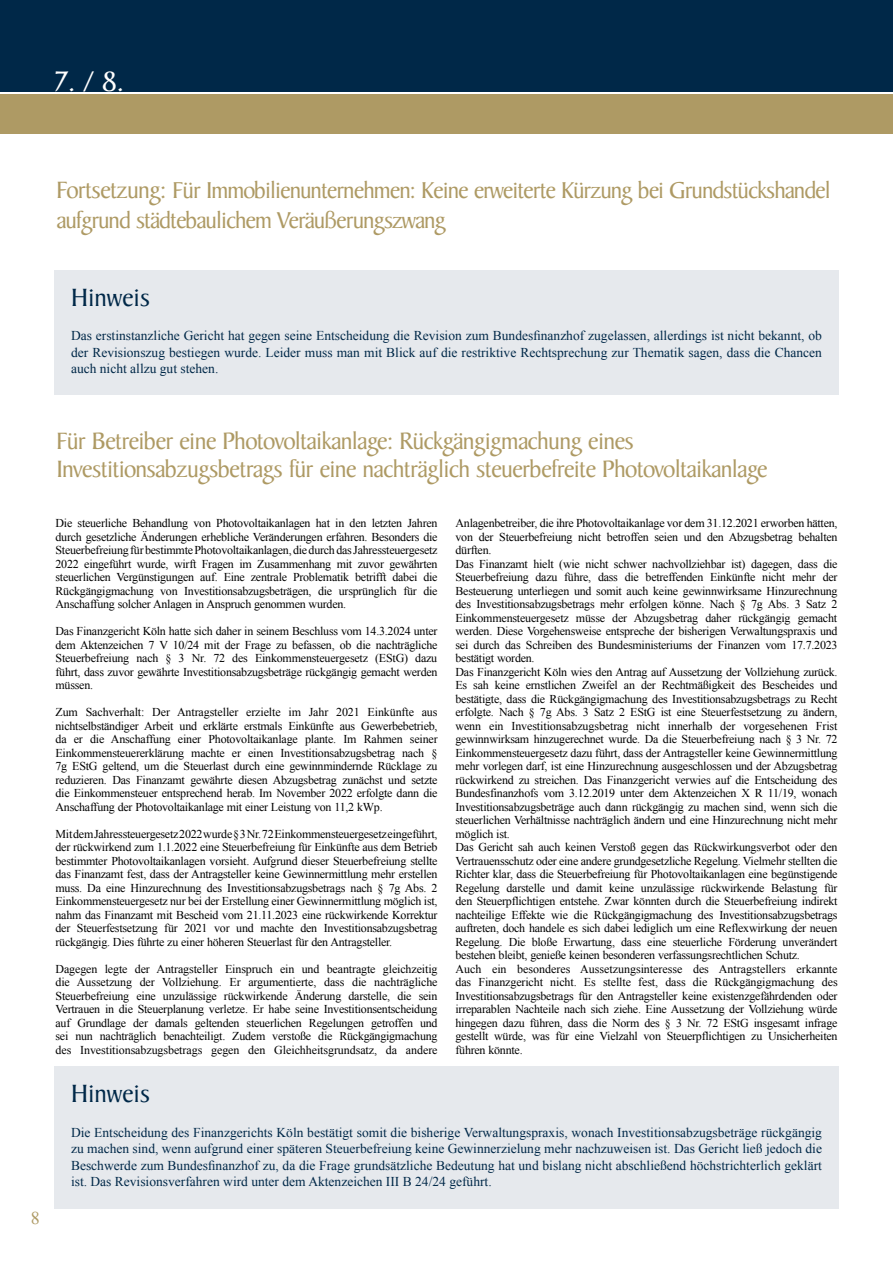
<style>
.page{position:relative;width:893px;height:1263px;background:#fff}
.page>*{position:absolute;margin:0;border:0;box-sizing:border-box;transform-origin:0 0}
.t1{font:30px "Baker Signet Std";color:#fff}
.t2{font:27px "Baker Signet Std";color:#002848}
.t3{font:25.5px/28.5px "Baker Signet Std";letter-spacing:-.03em;color:#ae9a64}
.t4{font:24.75px/29.7px "Baker Signet Std";letter-spacing:-.04em;color:#ae9a64}
.t5{font:18px "Times New Roman";color:#ae9a64}
.t6{font:13.5px/16.5px "Times New Roman";color:#002848;text-align:justify}
.t7{font:12px/13.5px "Times New Roman";letter-spacing:-.02em;color:#000;text-align:justify}
.s1{font-size:25.5px}
</style>
<div class="page">
<div style="left:0;top:0;width:893px;height:91px;background:#002848"></div>
<div style="left:0;top:94px;width:893px;height:40px;background:#ae9a64"></div>
<div style="left:54px;top:1066px;width:785px;height:143px;background:#e6e9ed"></div>
<div style="left:54px;top:270px;width:785px;height:124px;background:#e6e9ed"></div>
<h1 class="t1" style="left:54px;top:66px;width:72px">7. / 8.</h1>
<h3 class="t4" style="left:56px;top:176px;width:776px"><span class="s1">Fortsetzung:</span> Für Immobilienunternehmen: Keine erweiterte Kürzung bei Grundstückshandel aufgrund städtebaulichem Veräußerungszwang</h3>
<h2 class="t2" style="left:71px;top:283px;width:81px">Hinweis</h2>
<p class="t6" style="left:71px;top:327px;width:752px">Das erstinstanzliche Gericht hat gegen seine Entscheidung die Revision zum Bundesfinanzhof zugelassen, allerdings ist nicht bekannt, ob der Revisionszug bestiegen wurde. Leider muss man mit Blick auf die restriktive Rechtsprechung zur Thematik sagen, dass die Chancen auch nicht allzu gut stehen.</p>
<h3 class="t5" style="left:31px;top:1206px;width:10px">8</h3>
<h3 class="t3" style="left:56px;top:427px;width:713px">Für Betreiber eine Photovoltaikanlage: Rückgängigmachung eines<br>Investitionsabzugsbetrags für eine nachträglich steuerbefreite Photovoltaikanlage</h3>
<p class="t7" style="left:56px;top:516px;width:384px">Die steuerliche Behandlung von Photovoltaikanlagen hat in den letzten Jahren durch gesetzliche Änderungen erhebliche Veränderungen erfahren. Besonders die Steuerbefreiung für bestimmte Photovoltaikanlagen, die durch das Jahressteuergesetz 2022 eingeführt wurde, wirft Fragen im Zusammenhang mit zuvor gewährten steuerlichen Vergünstigungen auf. Eine zentrale Problematik betrifft dabei die Rückgängigmachung von Investitionsabzugsbeträgen, die ursprünglich für die Anschaffung solcher Anlagen in Anspruch genommen wurden.</p>
<p class="t7" style="left:56px;top:624px;width:384px">Das Finanzgericht Köln hatte sich daher in seinem Beschluss vom 14.3.2024 unter dem Aktenzeichen 7 V 10/24 mit der Frage zu befassen, ob die nachträgliche Steuerbefreiung nach § 3 Nr. 72 des Einkommensteuergesetz (EStG) dazu führt, dass zuvor gewährte Investitionsabzugsbeträge rückgängig gemacht werden müssen.</p>
<p class="t7" style="left:56px;top:705px;width:384px">Zum Sachverhalt: Der Antragsteller erzielte im Jahr 2021 Einkünfte aus nichtselbständiger Arbeit und erklärte erstmals Einkünfte aus Gewerbebetrieb, da er die Anschaffung einer Photovoltaikanlage plante. Im Rahmen seiner Einkommensteuererklärung machte er einen Investitionsabzugsbetrag nach § 7g EStG geltend, um die Steuerlast durch eine gewinnmindernde Rücklage zu reduzieren. Das Finanzamt gewährte diesen Abzugsbetrag zunächst und setzte die Einkommensteuer entsprechend herab. Im November 2022 erfolgte dann die Anschaffung der Photovoltaikanlage mit einer Leistung von 11,2 kWp.</p>
<p class="t7" style="left:56px;top:827px;width:384px">Mit dem Jahressteuergesetz 2022 wurde § 3 Nr. 72 Einkommensteuergesetz eingeführt, der rückwirkend zum 1.1.2022 eine Steuerbefreiung für Einkünfte aus dem Betrieb bestimmter Photovoltaikanlagen vorsieht. Aufgrund dieser Steuerbefreiung stellte das Finanzamt fest, dass der Antragsteller keine Gewinnermittlung mehr erstellen muss. Da eine Hinzurechnung des Investitionsabzugsbetrags nach § 7g Abs. 2<br>Einkommensteuergesetz nur bei der Erstellung einer Gewinnermittlung möglich ist, nahm das Finanzamt mit Bescheid vom 21.11.2023 eine rückwirkende Korrektur der Steuerfestsetzung für 2021 vor und machte den Investitionsabzugsbetrag rückgängig. Dies führte zu einer höheren Steuerlast für den Antragsteller.</p>
<p class="t7" style="left:56px;top:962px;width:384px">Dagegen legte der Antragsteller Einspruch ein und beantragte gleichzeitig die Aussetzung der Vollziehung. Er argumentierte, dass die nachträgliche Steuerbefreiung eine unzulässige rückwirkende Änderung darstelle, die sein Vertrauen in die Steuerplanung verletze. Er habe seine Investitionsentscheidung auf Grundlage der damals geltenden steuerlichen Regelungen getroffen und sei nun nachträglich benachteiligt. Zudem verstoße die Rückgängigmachung des Investitionsabzugsbetrags gegen den Gleichheitsgrundsatz, da andere</p>
<p class="t7" style="left:455px;top:516px;width:384px;text-align:left">Anlagenbetreiber, die ihre Photovoltaikanlage vor dem 31.12.2021 erworben hätten, von der Steuerbefreiung nicht betroffen seien und den Abzugsbetrag behalten dürften.<br>Das Finanzamt hielt (wie nicht schwer nachvollziehbar ist) dagegen, dass die Steuerbefreiung dazu führe, dass die betreffenden Einkünfte nicht mehr der Besteuerung unterliegen und somit auch keine gewinnwirksame Hinzurechnung des Investitionsabzugsbetrags mehr erfolgen könne. Nach § 7g Abs. 3 Satz 2<br>Einkommensteuergesetz müsse der Abzugsbetrag daher rückgängig gemacht werden. Diese Vorgehensweise entspreche der bisherigen Verwaltungspraxis und sei durch das Schreiben des Bundesministeriums der Finanzen vom 17.7.2023 bestätigt worden.<br>Das Finanzgericht Köln wies den Antrag auf Aussetzung der Vollziehung zurück.<br>Es sah keine ernstlichen Zweifel an der Rechtmäßigkeit des Bescheides und bestätigte, dass die Rückgängigmachung des Investitionsabzugsbetrags zu Recht erfolgte. Nach § 7g Abs. 3 Satz 2 EStG ist eine Steuerfestsetzung zu ändern, wenn ein Investitionsabzugsbetrag nicht innerhalb der vorgesehenen Frist gewinnwirksam hinzugerechnet wurde. Da die Steuerbefreiung nach § 3 Nr. 72<br>Einkommensteuergesetz dazu führt, dass der Antragsteller keine Gewinnermittlung mehr vorlegen darf, ist eine Hinzurechnung ausgeschlossen und der Abzugsbetrag rückwirkend zu streichen. Das Finanzgericht verwies auf die Entscheidung des Bundesfinanzhofs vom 3.12.2019 unter dem Aktenzeichen X R 11/19, wonach Investitionsabzugsbeträge auch dann rückgängig zu machen sind, wenn sich die steuerlichen Verhältnisse nachträglich ändern und eine Hinzurechnung nicht mehr möglich ist.<br>Das Gericht sah auch keinen Verstoß gegen das Rückwirkungsverbot oder den Vertrauensschutz oder eine andere grundgesetzliche Regelung. Vielmehr stellten die Richter klar, dass die Steuerbefreiung für Photovoltaikanlagen eine begünstigende Regelung darstelle und damit keine unzulässige rückwirkende Belastung für den Steuerpflichtigen entstehe. Zwar könnten durch die Steuerbefreiung indirekt nachteilige Effekte wie die Rückgängigmachung des Investitionsabzugsbetrags auftreten, doch handele es sich dabei lediglich um eine Reflexwirkung der neuen Regelung. Die bloße Erwartung, dass eine steuerliche Förderung unverändert bestehen bleibt, genieße keinen besonderen verfassungsrechtlichen Schutz.<br>Auch ein besonderes Aussetzungsinteresse des Antragstellers erkannte das Finanzgericht nicht. Es stellte fest, dass die Rückgängigmachung des Investitionsabzugsbetrags für den Antragsteller keine existenzgefährdenden oder irreparablen Nachteile nach sich ziehe. Eine Aussetzung der Vollziehung würde hingegen dazu führen, dass die Norm des § 3 Nr. 72 EStG insgesamt infrage gestellt würde, was für eine Vielzahl von Steuerpflichtigen zu Unsicherheiten führen könnte.</p>
<h2 class="t2" style="left:71px;top:1079px;width:81px">Hinweis</h2>
<p class="t6" style="left:71px;top:1124px;width:752px">Die Entscheidung des Finanzgerichts Köln bestätigt somit die bisherige Verwaltungspraxis, wonach Investitionsabzugsbeträge rückgängig zu machen sind, wenn aufgrund einer späteren Steuerbefreiung keine Gewinnerzielung mehr nachzuweisen ist. Das Gericht ließ jedoch die Beschwerde zum Bundesfinanzhof zu, da die Frage grundsätzliche Bedeutung hat und bislang nicht abschließend höchstrichterlich geklärt ist. Das Revisionsverfahren wird unter dem Aktenzeichen III B 24/24 geführt.</p>
</div>
